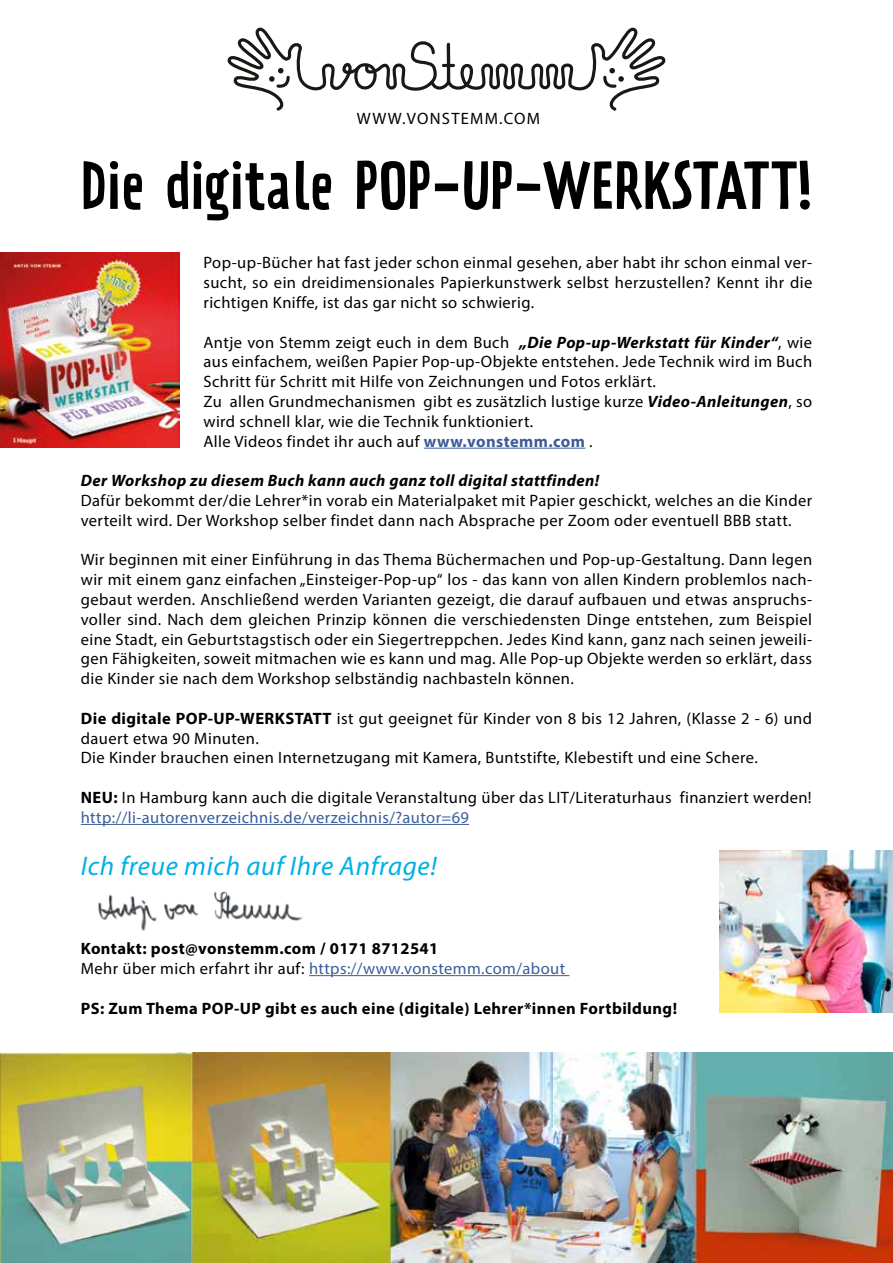
<style>
.page{position:relative;width:893px;height:1263px;background:#fff}
.page>*{position:absolute;margin:0;border:0;box-sizing:border-box;transform-origin:0 0}
.t1{font:60px "Prater Sans Pro";color:#000}
.t2{font:italic 27px "Myriad Pro";letter-spacing:.025em;color:#00afe3}
.t3{font:16.5px/19.8px "Myriad Pro";letter-spacing:.025em;color:#000}
.t4{font:700 16.5px/19.8px "Myriad Pro";letter-spacing:.025em;color:#000}
.t5{font:italic 700 16.5px "Myriad Pro";letter-spacing:.025em;color:#000}
.t6{font:16.5px "Myriad Pro";letter-spacing:.075em;color:#000}
.s1{font-weight:700;font-style:italic}
.s2{font-weight:700;color:#3a5d99}
.s3{font-weight:700}
.s4{color:#3a5d99}
.s5{font-weight:400}
.s6{font-weight:400;color:#3a5d99}
</style>
<div class="page">
<svg style="left:228px;top:28px;width:437px;height:83px"></svg>
<hr style="left:424px;top:448px;width:161px;height:1px;background:#3a5d99">
<hr style="left:81px;top:824px;width:388px;height:1px;background:#3a5d99">
<hr style="left:309px;top:975px;width:260px;height:1px;background:#3a5d99">
<img style="left:0;top:252px;width:179px;height:195px">
<img style="left:0;top:1052px;width:893px;height:211px">
<img style="left:98px;top:891px;width:205px;height:40px">
<img style="left:719px;top:850px;width:174px;height:163px">
<p class="t6" style="left:357px;top:108px;width:185px">WWW.VONSTEMM.COM</p>
<h1 class="t1" style="left:81px;top:147px;width:733px">Die digitale POP-UP-WERKSTATT!</h1>
<p class="t3" style="left:203px;top:253px;width:610px;text-align:justify">Pop-up-Bücher hat fast jeder schon einmal gesehen, aber habt ihr schon einmal ver&shy;sucht, so ein dreidimensionales Papierkunstwerk selbst herzustellen? Kennt ihr die richtigen Kniffe, ist das gar nicht so schwierig.</p>
<p class="t3" style="left:203px;top:332px;width:610px">Antje von Stemm zeigt euch in dem Buch <span class="s1">„Die Pop-up-Werkstatt für Kinder“</span>, wie aus einfachem, weißen Papier Pop-up-Objekte entstehen. Jede Technik wird im Buch Schritt für Schritt mit Hilfe von Zeichnungen und Fotos erklärt.<br>Zu allen Grundmechanismen gibt es zusätzlich lustige kurze <span class="s1">Video-Anleitungen</span>, so wird schnell klar, wie die Technik funktioniert.<br>Alle Videos findet ihr auch auf <span class="s2">www.vonstemm.com</span> .</p>
<p class="t5" style="left:81px;top:470px;width:520px">Der Workshop zu diesem Buch kann auch ganz toll digital stattfinden!</p>
<p class="t3" style="left:81px;top:490px;width:733px">Dafür bekommt der/die Lehrer*in vorab ein Materialpaket mit Papier geschickt, welches an die Kinder verteilt wird. Der Workshop selber findet dann nach Absprache per Zoom oder eventuell BBB statt.</p>
<p class="t3" style="left:81px;top:550px;width:733px;text-align:justify">Wir beginnen mit einer Einführung in das Thema Büchermachen und Pop-up-Gestaltung. Dann legen wir mit einem ganz einfachen „Einsteiger-Pop-up“ los - das kann von allen Kindern problemlos nach&shy;gebaut werden. Anschließend werden Varianten gezeigt, die darauf aufbauen und etwas anspruchs&shy;voller sind. Nach dem gleichen Prinzip können die verschiedensten Dinge entstehen, zum Beispiel eine Stadt, ein Geburtstagstisch oder ein Siegertreppchen. Jedes Kind kann, ganz nach seinen jeweili&shy;gen Fähigkeiten, soweit mitmachen wie es kann und mag. Alle Pop-up Objekte werden so erklärt, dass die Kinder sie nach dem Workshop selbständig nachbasteln können.</p>
<p class="t3" style="left:81px;top:708px;width:733px"><span class="s3">Die digitale POP-UP-WERKSTATT</span> ist gut geeignet für Kinder von 8 bis 12 Jahren, (Klasse 2 - 6) und dauert etwa 90 Minuten.<br>Die Kinder brauchen einen Internetzugang mit Kamera, Buntstifte, Klebestift und eine Schere.</p>
<p class="t3" style="left:81px;top:787px;width:732px"><span class="s3">NEU:</span> In Hamburg kann auch die digitale Veranstaltung über das LIT/Literaturhaus finanziert werden! <span class="s4">http://li-autorenverzeichnis.de/verzeichnis/?autor=69</span></p>
<h2 class="t2" style="left:81px;top:849px;width:358px">Ich freue mich auf Ihre Anfrage!</h2>
<p class="t4" style="left:81px;top:938px;width:486px">Kontakt: post@vonstemm.com / 0171 8712541<br><span class="s5">Mehr über mich erfahrt ihr auf:</span> <span class="s6">https://www.vonstemm.com/about</span></p>
<p class="t4" style="left:81px;top:997px;width:598px">PS: Zum Thema POP-UP gibt es auch eine (digitale) Lehrer*innen Fortbildung!</p>
</div>
